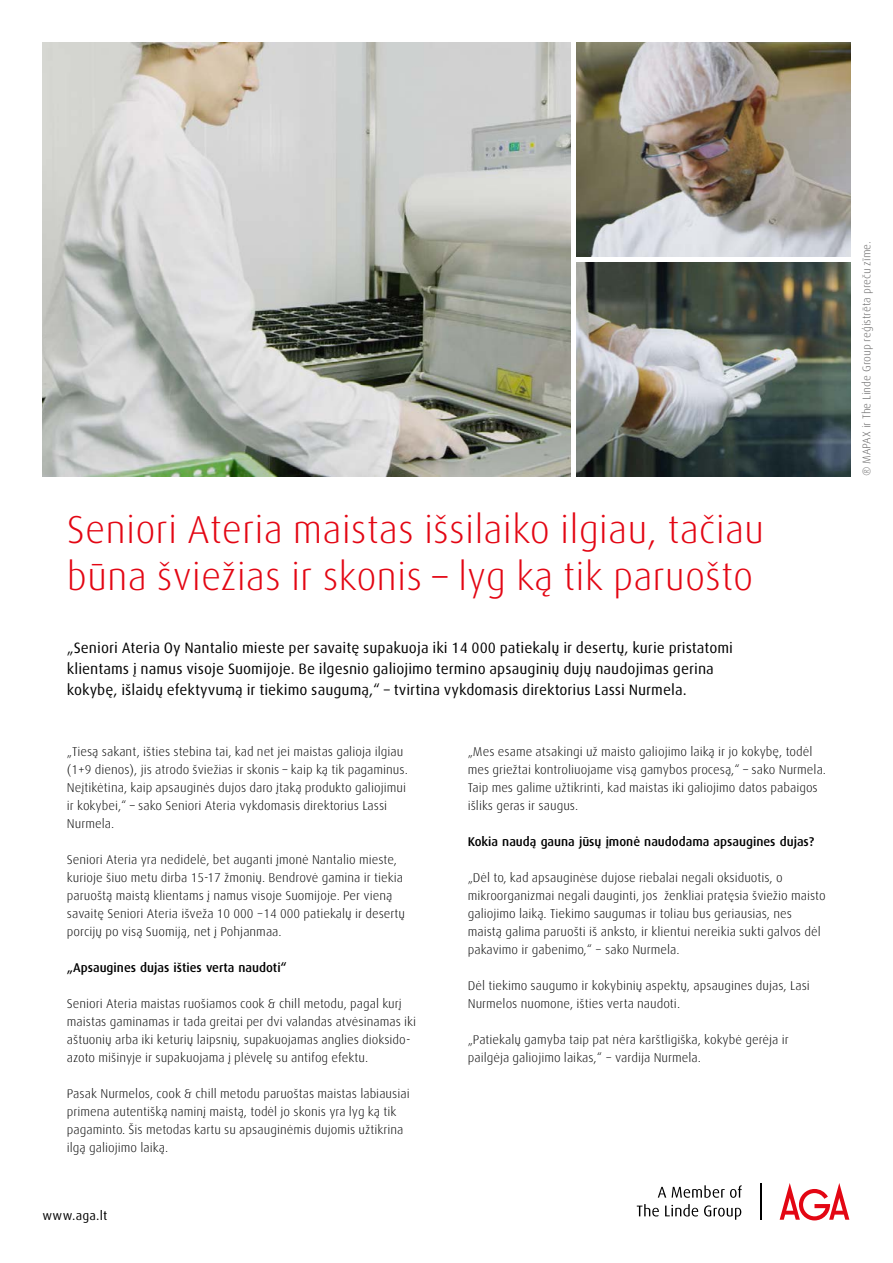
<style>
.page{position:relative;width:893px;height:1263px;background:#fff}
.page>*{position:absolute;margin:0;border:0;box-sizing:border-box;transform-origin:0 0}
.t1{font:300 39px/46.8px "Linde Dax Global";color:#e30613}
.t2{font:15px/21px "Linde Dax Global";color:#000}
.t3{font:300 12.75px/18px "Linde Dax Global";color:#000}
.t4{font:500 12.75px "Linde Dax Global";color:#000}
.t5{font:12.75px "Linde Dax Global";letter-spacing:.015em;color:#000}
.t6{font:300 11.25px "Linde Dax Global";color:#646363}
</style>
<div class="page">
<img style="left:43px;top:43px;width:527px;height:433px">
<hr style="left:760px;top:1183px;width:1px;height:37px;background:#000">
<svg style="left:780px;top:1183px;width:69px;height:37px"></svg>
<svg style="left:658px;top:1187px;width:8px;height:10px"></svg>
<svg style="left:672px;top:1185px;width:70px;height:13px"></svg>
<svg style="left:637px;top:1204px;width:22px;height:12px"></svg>
<svg style="left:665px;top:1204px;width:33px;height:12px"></svg>
<svg style="left:704px;top:1205px;width:37px;height:15px"></svg>
<img style="left:576px;top:43px;width:274px;height:213px">
<img style="left:576px;top:262px;width:274px;height:214px">
<h1 class="t1" style="left:67px;top:506px;width:699px">Seniori Ateria maistas išsilaiko ilgiau, tačiau būna šviežias ir skonis – lyg ką tik paruošto</h1>
<p class="t2" style="left:67px;top:637px;width:668px">„Seniori Ateria Oy Nantalio mieste per savaitę supakuoja iki 14 000 patiekalų ir desertų, kurie pristatomi klientams į namus visoje Suomijoje. Be ilgesnio galiojimo termino apsauginių dujų naudojimas gerina kokybę, išlaidų efektyvumą ir tiekimo saugumą,“ – tvirtina vykdomasis direktorius Lassi Nurmela.</p>
<p class="t3" style="left:67px;top:743px;width:342px">„Tiesą sakant, išties stebina tai, kad net jei maistas galioja ilgiau (1+9 dienos), jis atrodo šviežias ir skonis – kaip ką tik pagaminus.<br>Neįtikėtina, kaip apsauginės dujos daro įtaką produkto galiojimui ir kokybei,“ – sako Seniori Ateria vykdomasis direktorius Lassi Nurmela.</p>
<p class="t3" style="left:67px;top:851px;width:340px">Seniori Ateria yra nedidelė, bet auganti įmonė Nantalio mieste, kurioje šiuo metu dirba 15-17 žmonių. Bendrovė gamina ir tiekia paruoštą maistą klientams į namus visoje Suomijoje. Per vieną savaitę Seniori Ateria išveža 10 000 −14 000 patiekalų ir desertų porcijų po visą Suomiją, net į Pohjanmaa.</p>
<p class="t4" style="left:67px;top:960px;width:221px">„Apsaugines dujas išties verta naudoti“</p>
<p class="t3" style="left:67px;top:995px;width:351px">Seniori Ateria maistas ruošiamos cook &amp; chill metodu, pagal kurį maistas gaminamas ir tada greitai per dvi valandas atvėsinamas iki aštuonių arba iki keturių laipsnių, supakuojamas anglies dioksido&shy;azoto mišinyje ir supakuojama į plėvelę su antifog efektu.</p>
<p class="t3" style="left:67px;top:1085px;width:344px">Pasak Nurmelos, cook &amp; chill metodu paruoštas maistas labiausiai primena autentišką naminį maistą, todėl jo skonis yra lyg ką tik pagaminto. Šis metodas kartu su apsauginėmis dujomis užtikrina ilgą galiojimo laiką.</p>
<p class="t5" style="left:43px;top:1208px;width:66px">www.aga.lt</p>
<p class="t3" style="left:468px;top:743px;width:360px">„Mes esame atsakingi už maisto galiojimo laiką ir jo kokybę, todėl mes griežtai kontroliuojame visą gamybos procesą,“ – sako Nurmela.<br>Taip mes galime užtikrinti, kad maistas iki galiojimo datos pabaigos išliks geras ir saugus.</p>
<p class="t4" style="left:468px;top:834px;width:348px">Kokia naudą gauna jūsų įmonė naudodama apsaugines dujas?</p>
<p class="t3" style="left:468px;top:869px;width:359px">„Dėl to, kad apsauginėse dujose riebalai negali oksiduotis, o mikroorganizmai negali dauginti, jos ženkliai pratęsia šviežio maisto galiojimo laiką. Tiekimo saugumas ir toliau bus geriausias, nes maistą galima paruošti iš anksto, ir klientui nereikia sukti galvos dėl pakavimo ir gabenimo,“ − sako Nurmela.</p>
<p class="t3" style="left:468px;top:977px;width:344px">Dėl tiekimo saugumo ir kokybinių aspektų, apsaugines dujas, Lasi<br>Nurmelos nuomone, išties verta naudoti.</p>
<p class="t3" style="left:468px;top:1031px;width:323px">„Patiekalų gamyba taip pat nėra karštligiška, kokybė gerėja ir pailgėja galiojimo laikas,“ − vardija Nurmela.</p>
<p class="t6" style="left:860px;top:476px;width:236px;rotate:-90deg">® MAPAX ir The Linde Group reģistrēta preču zīme.</p>
</div>
